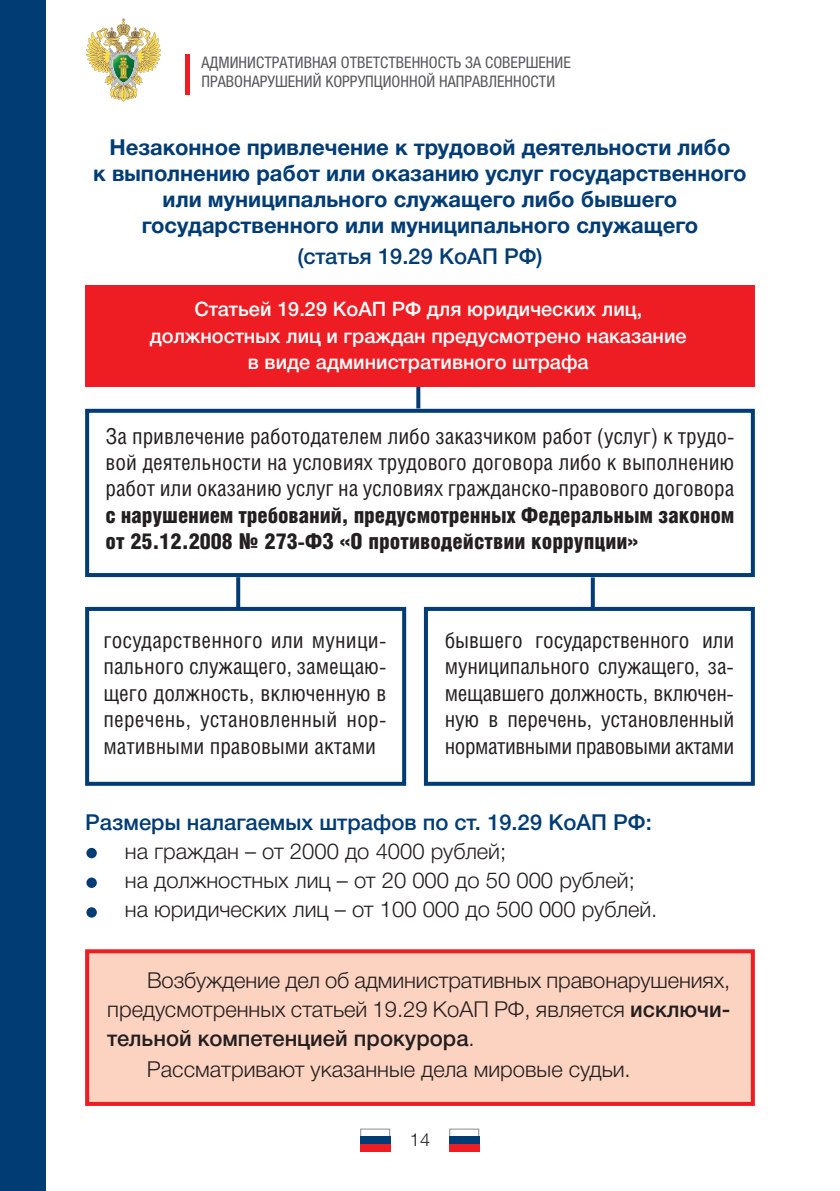
<style>
.page{position:relative;width:840px;height:1191px;background:#fff}
.page>*{position:absolute;margin:0;border:0;box-sizing:border-box;transform-origin:0 0}
.t1{font:22px/26.4px "Helios Cond";color:#231f20;text-align:justify}
.t2{font:22px/29px "Helvetica 4 Light";color:#231f20}
.t3{font:22px/26px "Helvetica 7 Bold";color:#013c74;text-align:center}
.t4{font:900 22px/26.4px "Helios Cond";letter-spacing:-.005em;color:#231f20}
.t5{font:22px "Helvetica 6 Medium";color:#013c74}
.t6{font:22px "Helvetica 6 Medium";color:#231f20}
.t7{font:20px/26.4px "Helvetica 6 Medium";color:#fff;text-align:center}
.t8{font:18px "Helvetica 4 Light";color:#231f20}
.t9{font:condensed 16px/19.2px "Helvetica Neue LTCYR";color:#57585a}
.s1{font-family:"Helvetica 6 Medium"}
.s2{font-family:"Helvetica 4 Light"}
</style>
<div class="page">
<svg style="left:416px;top:386px;width:4px;height:22px"></svg>
<div style="left:85px;top:409px;width:669px;height:168px;border:4px solid #013c74"></div>
<div style="left:85px;top:285px;width:669px;height:101px;background:#ee1d23"></div>
<div style="left:85px;top:607px;width:321px;height:179px;border:4px solid #013c74"></div>
<div style="left:423px;top:607px;width:331px;height:179px;border:4px solid #013c74"></div>
<div style="left:89px;top:953px;width:661px;height:149px;background:#fcd2c0"></div>
<div style="left:85px;top:949px;width:669px;height:157px;border:4px solid #ee1d23"></div>
<svg style="left:236px;top:577px;width:4px;height:31px"></svg>
<svg style="left:590px;top:577px;width:4px;height:32px"></svg>
<div style="left:86px;top:848px;width:11px;height:10px;background:#013c74;border-radius:50%"></div>
<div style="left:86px;top:877px;width:11px;height:11px;background:#013c74;border-radius:50%"></div>
<div style="left:86px;top:907px;width:11px;height:10px;background:#013c74;border-radius:50%"></div>
<div style="left:0;top:0;width:45px;height:1191px;background:#013c74"></div>
<div style="left:360px;top:1128px;width:30px;height:23px;border:1px solid #8a8c8f"></div>
<div style="left:360px;top:1136px;width:30px;height:7px;background:#013c74"></div>
<div style="left:360px;top:1143px;width:30px;height:8px;background:#ee1d23"></div>
<div style="left:449px;top:1128px;width:30px;height:23px;border:1px solid #8a8c8f"></div>
<div style="left:449px;top:1136px;width:30px;height:7px;background:#013c74"></div>
<div style="left:449px;top:1143px;width:30px;height:8px;background:#ee1d23"></div>
<svg style="left:86px;top:18px;width:75px;height:83px"></svg>
<div style="left:185px;top:54px;width:5px;height:41px;background:#ee1d23"></div>
<p class="t9" style="left:201px;top:54px;width:370px">АДМИНИСТРАТИВНАЯ ОТВЕТСТВЕННОСТЬ ЗА СОВЕРШЕНИЕ<br>ПРАВОНАРУШЕНИЙ КОРРУПЦИОННОЙ НАПРАВЛЕННОСТИ</p>
<p class="t3" style="left:93px;top:136px;width:654px">Незаконное привлечение к трудовой деятельности либо<br>к выполнению работ или оказанию услуг государственного или муниципального служащего либо бывшего государственного или муниципального служащего</p>
<p class="t5" style="left:297px;top:248px;width:246px">(статья 19.29 КоАП РФ)</p>
<p class="t7" style="left:150px;top:298px;width:538px">Статьей 19.29 КоАП РФ для юридических лиц, должностных лиц и граждан предусмотрено наказание в виде административного штрафа</p>
<p class="t1" style="left:105px;top:424px;width:630px">За привлечение работодателем либо заказчиком работ (услуг) к трудо&shy;вой деятельности на условиях трудового договора либо к выполнению работ или оказанию услуг на условиях гражданско-правового договора</p>
<p class="t4" style="left:105px;top:503px;width:630px">с нарушением требований, предусмотренных Федеральным законом от 25.12.2008 № 273-ФЗ «О противодействии коррупции»</p>
<p class="t1" style="left:103px;top:629px;width:284px">государственного или муници&shy;пального служащего, замещаю&shy;щего должность, включенную в перечень, установленный нор&shy;мативными правовыми актами</p>
<p class="t1" style="left:444px;top:629px;width:291px">бывшего государственного или муниципального служащего, за&shy;мещавшего должность, включен&shy;ную в перечень, установленный нормативными правовыми актами</p>
<p class="t5" style="left:85px;top:814px;width:568px">Размеры налагаемых штрафов по ст. 19.29 КоАП РФ:</p>
<p class="t2" style="left:125px;top:838px;width:533px">на граждан – от 2000 до 4000 рублей;<br>на должностных лиц – от 20 000 до 50 000 рублей; на юридических лиц – от 100 000 до 500 000 рублей.</p>
<p class="t2" style="left:107px;top:967px;width:624px;text-align:right">Возбуждение дел об административных правонарушениях, предусмотренных статьей 19.29 КоАП РФ, является <span class="s1">исключи-</span></p>
<p class="t6" style="left:107px;top:1030px;width:369px">тельной компетенцией прокурора<span class="s2">.</span></p>
<p class="t2" style="left:147px;top:1056px;width:485px">Рассматривают указанные дела мировые судьи.</p>
<p class="t8" style="left:410px;top:1132px;width:22px">14</p>
</div>
